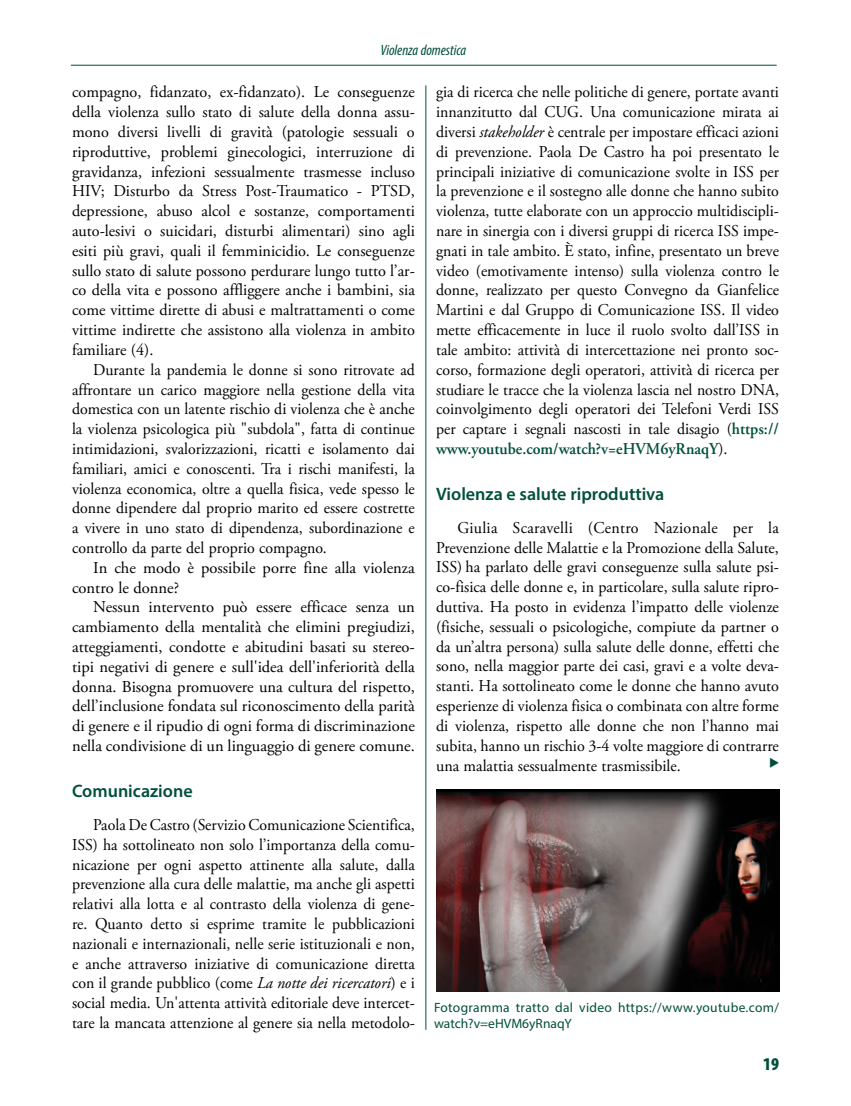
<style>
.page{position:relative;width:851px;height:1106px;background:#fff}
.page>*{position:absolute;margin:0;border:0;box-sizing:border-box;transform-origin:0 0}
.t1{font:600 18px "Myriad Pro";color:#014f3b}
.t2{font:900 condensed 18px "Myriad Pro";color:#014f3b}
.t3{font:16.5px/19.8px "Adobe Garamond Pro";color:#000;text-align:justify;scale:.96 1}
.t4{font:16.5px/19.8px "Adobe Garamond Pro";color:#000;text-align:justify}
.t5{font:italic condensed 15px "Myriad Pro";color:#014f3b}
.t6{font:13.5px/16.2px "Myriad Pro";letter-spacing:.025em;color:#014f3b}
.s1{font-style:italic}
.s2{font-weight:600;color:#014f3b}
</style>
<div class="page">
<img style="left:436px;top:790px;width:343px;height:201px">
<hr style="left:425px;top:85px;width:1px;height:944px;background:#014f3b">
<hr style="left:71px;top:65px;width:705px;height:1px;background:#014f3b">
<p class="t5" style="left:380px;top:41px;width:87px">Violenza domestica</p>
<p class="t4" style="left:72px;top:83px;width:344px">compagno, fidanzato, ex-fidanzato). Le conseguenze della violenza sullo stato di salute della donna assu&shy;mono diversi livelli di gravità (patologie sessuali o riproduttive, problemi ginecologici, interruzione di gravidanza, infezioni sessualmente trasmesse incluso HIV; Disturbo da Stress Post-Traumatico - PTSD, depressione, abuso alcol e sostanze, comportamenti auto-lesivi o suicidari, disturbi alimentari) sino agli esiti più gravi, quali il femminicidio. Le conseguenze sullo stato di salute possono perdurare lungo tutto l’ar&shy;co della vita e possono affliggere anche i bambini, sia come vittime dirette di abusi e maltrattamenti o come vittime indirette che assistono alla violenza in ambito familiare (4).</p>
<p class="t3" style="left:72px;top:360px;width:358px;text-indent:21px">Durante la pandemia le donne si sono ritrovate ad affrontare un carico maggiore nella gestione della vita domestica con un latente rischio di violenza che è anche la violenza psicologica più "subdola", fatta di continue intimidazioni, svalorizzazioni, ricatti e isolamento dai familiari, amici e conoscenti. Tra i rischi manifesti, la violenza economica, oltre a quella fisica, vede spesso le donne dipendere dal proprio marito ed essere costrette a vivere in uno stato di dipendenza, subordinazione e controllo da parte del proprio compagno.</p>
<p class="t4" style="left:72px;top:558px;width:344px;text-indent:21px">In che modo è possibile porre fine alla violenza contro le donne?</p>
<p class="t4" style="left:72px;top:598px;width:344px;text-indent:21px">Nessun intervento può essere efficace senza un cambiamento della mentalità che elimini pregiudizi, atteggiamenti, condotte e abitudini basati su stereo&shy;tipi negativi di genere e sull'idea dell'inferiorità della donna. Bisogna promuovere una cultura del rispetto, dell’inclusione fondata sul riconoscimento della parità di genere e il ripudio di ogni forma di discriminazione nella condivisione di un linguaggio di genere comune.</p>
<p class="t1" style="left:72px;top:780px;width:122px">Comunicazione</p>
<p class="t3" style="left:72px;top:815px;width:358px;text-indent:21px">Paola De Castro (Servizio Comunicazione Scientifica, ISS) ha sottolineato non solo l’importanza della comu&shy;nicazione per ogni aspetto attinente alla salute, dalla prevenzione alla cura delle malattie, ma anche gli aspetti relativi alla lotta e al contrasto della violenza di gene&shy;re. Quanto detto si esprime tramite le pubblicazioni nazionali e internazionali, nelle serie istituzionali e non, e anche attraverso iniziative di comunicazione diretta con il grande pubblico (come <span class="s1">La notte dei ricercatori</span>) e i social media. Un'attenta attività editoriale deve intercet&shy;tare la mancata attenzione al genere sia nella metodolo-</p>
<p class="t3" style="left:436px;top:83px;width:358px">gia di ricerca che nelle politiche di genere, portate avanti innanzitutto dal CUG. Una comunicazione mirata ai diversi <span class="s1">stakeholder</span> è centrale per impostare efficaci azioni di prevenzione. Paola De Castro ha poi presentato le principali iniziative di comunicazione svolte in ISS per la prevenzione e il sostegno alle donne che hanno subito violenza, tutte elaborate con un approccio multidiscipli&shy;nare in sinergia con i diversi gruppi di ricerca ISS impe&shy;gnati in tale ambito. È stato, infine, presentato un breve video (emotivamente intenso) sulla violenza contro le donne, realizzato per questo Convegno da Gianfelice Martini e dal Gruppo di Comunicazione ISS. Il video mette efficacemente in luce il ruolo svolto dall’ISS in tale ambito: attività di intercettazione nei pronto soc&shy;corso, formazione degli operatori, attività di ricerca per studiare le tracce che la violenza lascia nel nostro DNA, coinvolgimento degli operatori dei Telefoni Verdi ISS per captare i segnali nascosti in tale disagio (<span class="s2">https:// www.youtube.com/watch?v=eHVM6yRnaqY</span>).</p>
<p class="t1" style="left:436px;top:483px;width:230px">Violenza e salute riproduttiva</p>
<p class="t4" style="left:436px;top:518px;width:344px;text-indent:21px">Giulia Scaravelli (Centro Nazionale per la Prevenzione delle Malattie e la Promozione della Salute, ISS) ha parlato delle gravi conseguenze sulla salute psi&shy;co-fisica delle donne e, in particolare, sulla salute ripro&shy;duttiva. Ha posto in evidenza l’impatto delle violenze (fisiche, sessuali o psicologiche, compiute da partner o da un’altra persona) sulla salute delle donne, effetti che sono, nella maggior parte dei casi, gravi e a volte deva&shy;stanti. Ha sottolineato come le donne che hanno avuto esperienze di violenza fisica o combinata con altre forme di violenza, rispetto alle donne che non l’hanno mai subita, hanno un rischio 3-4 volte maggiore di contrarre una malattia sessualmente trasmissibile.</p>
<p class="t6" style="left:434px;top:999px;width:346px">Fotogramma tratto dal video https://www.youtube.com/ watch?v=eHVM6yRnaqY</p>
<p class="t2" style="left:763px;top:1053px;width:17px">19</p>
</div>
